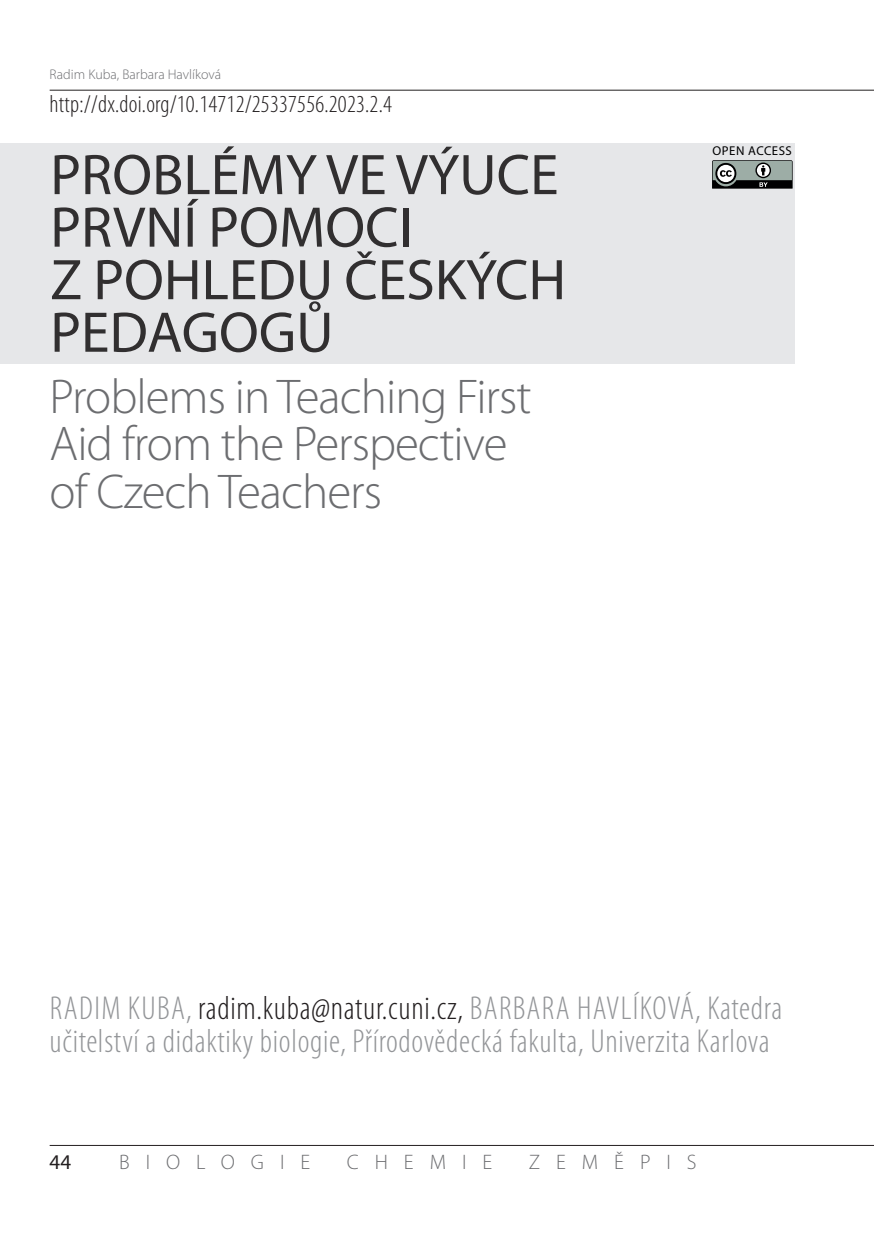
<style>
.page{position:relative;width:874px;height:1241px;background:#fff}
.page>*{position:absolute;margin:0;border:0;box-sizing:border-box;transform-origin:0 0}
.titul_příspěvku{font:57.75px/52.5px "Myriad Pro";color:#312f30}
.titul_příspěvku-2{font:300 49px/47.2px "Myriad Pro";letter-spacing:-.02em;color:#6c6d70}
.autoři{font:300 condensed 33.25px/33.2px "Myriad Pro";letter-spacing:.02em;color:#939598}
.levý_DOI{font:300 condensed 24.5px "Myriad Pro";letter-spacing:.01em;color:#231f20}
.t1{font:300 21px "Myriad Pro";letter-spacing:.76em;color:#6c6d70}
.t2{font:21px "Myriad Pro";color:#231f20}
.záhlaví_levá{font:300 14px "Myriad Pro";color:#6c6d70}
.t3{font:12.78px "Myriad Pro";letter-spacing:.04em;color:#000001}
.s1{color:#231f20}
</style>
<div class="page">
<div style="left:0;top:144px;width:794px;height:220px;background:#e6e7e9"></div>
<svg style="left:712px;top:160px;width:80px;height:29px;background:#6f7774"></svg>
<hr style="left:50px;top:1144px;width:823px;height:1px;background:#231f20">
<hr style="left:50px;top:90px;width:823px;height:1px;background:#231f20">
<p class="záhlaví_levá" style="left:50px;top:66px;width:173px">Radim Kuba, Barbara Havlíková</p>
<p class="levý_DOI" style="left:50px;top:89px;width:343px">http://dx.doi.org/10.14712/25337556.2023.2.4</p>
<p class="titul_příspěvku" style="left:50px;top:147px;width:517px">PROBLÉMY VE VÝUCE<br>PRVNÍ POMOCI<br>Z POHLEDU ČESKÝCH<br>PEDAGOGŮ</p>
<p class="titul_příspěvku-2" style="left:50px;top:372px;width:483px">Problems in Teaching First<br>Aid from the Perspective of Czech Teachers</p>
<p class="t3" style="left:712px;top:143px;width:81px">OPEN ACCESS</p>
<p class="autoři" style="left:50px;top:990px;width:733px">RADIM KUBA, <span class="s1">radim.kuba@natur.cuni.cz,</span> BARBARA HAVLÍKOVÁ, Katedra učitelství a didaktiky biologie, Přírodovědecká fakulta, Univerzita Karlova</p>
<p class="t2" style="left:50px;top:1148px;width:23px">44</p>
<p class="t1" style="left:119px;top:1149px;width:192px">BIOLOGIE</p>
<p class="t1" style="left:346px;top:1149px;width:147px">CHEMIE</p>
<p class="t1" style="left:528px;top:1149px;width:169px">ZEMĚPIS</p>
</div>
